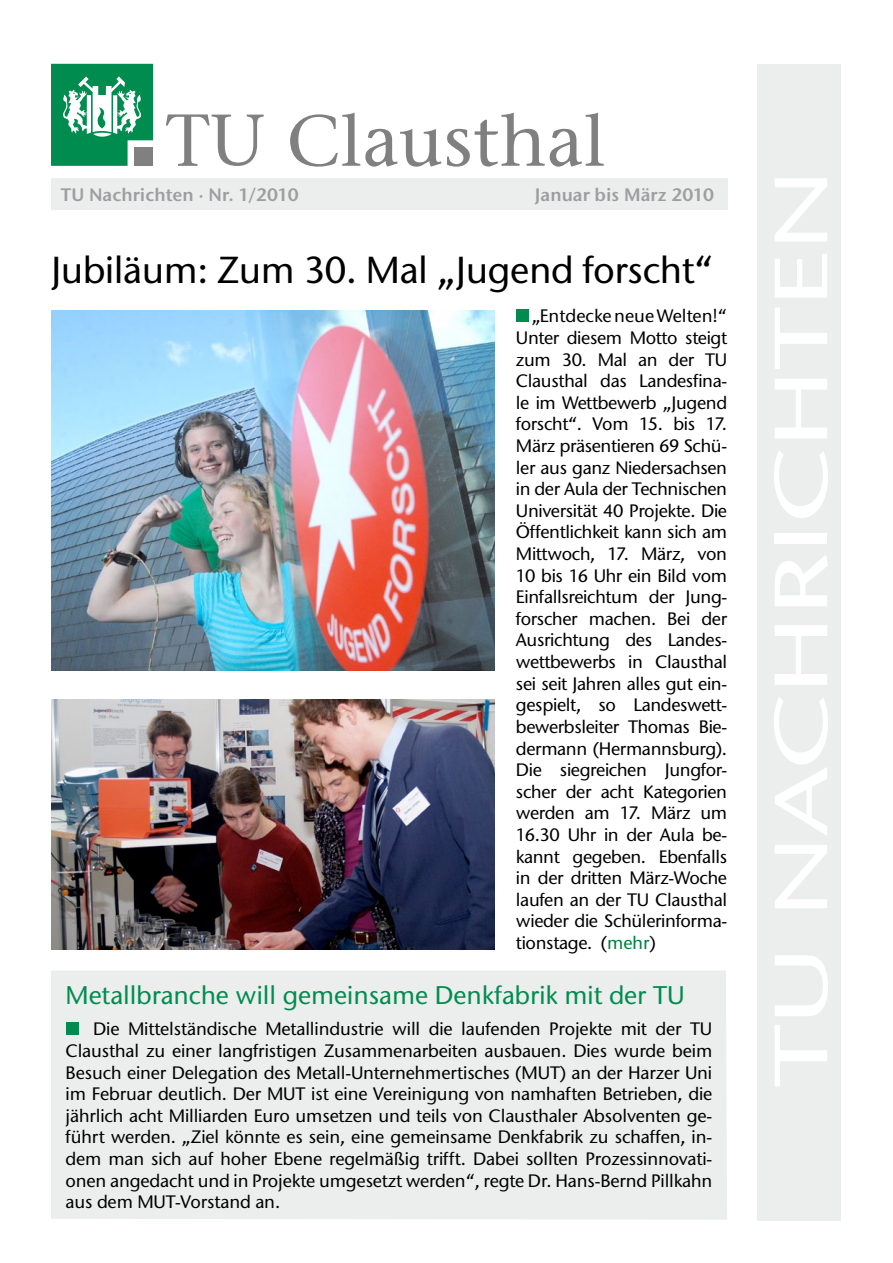
<style>
.page{position:relative;width:893px;height:1263px;background:#fff}
.page>*{position:absolute;margin:0;border:0;box-sizing:border-box;transform-origin:0 0}
.t1{font:500 37.5px "Stone Sans ITC Std";letter-spacing:-.01em;color:#000}
.t2{font:500 25.5px "Stone Sans ITC Std";color:#008c4f}
.t3{font:500 18px/21.6px "Stone Sans ITC Std";letter-spacing:-.015em;color:#000;text-align:justify}
.t4{font:600 18px "Stone Sans ITC Std";color:#9c9e9f}
.s1{color:#007d40}
</style>
<div class="page">
<svg style="left:51px;top:64px;width:102px;height:102px"></svg>
<svg style="left:166px;top:114px;width:98px;height:52px"></svg>
<svg style="left:290px;top:113px;width:151px;height:54px"></svg>
<svg style="left:447px;top:113px;width:157px;height:54px"></svg>
<div style="left:758px;top:64px;width:83px;height:1156px;background:#eceded"></div>
<div style="left:51px;top:179px;width:676px;height:31px;background:#eceded"></div>
<div style="left:516px;top:310px;width:13px;height:12px;background:#008c4f"></div>
<img style="left:51px;top:310px;width:444px;height:360px">
<img style="left:51px;top:700px;width:444px;height:249px">
<div style="left:51px;top:971px;width:676px;height:249px;background:#eceded"></div>
<div style="left:66px;top:1022px;width:12px;height:13px;background:#008c4f"></div>
<p class="t4" style="left:61px;top:183px;width:239px">TU Nachrichten · Nr. 1/2010</p>
<p class="t4" style="left:535px;top:183px;width:181px">Januar bis März 2010</p>
<h1 class="t1" style="left:51px;top:247px;width:664px">Jubiläum: Zum 30. Mal „Jugend forscht“</h1>
<p class="t3" style="left:516px;top:305px;width:213px;text-indent:16px">„Entdecke neue Welten!“ Unter diesem Motto steigt zum 30. Mal an der TU Clausthal das Landesfina&shy;le im Wettbewerb „Jugend forscht“. Vom 15. bis 17.<br>März präsentieren 69 Schü&shy;ler aus ganz Niedersachsen in der Aula der Technischen Universität 40 Projekte. Die Öffentlichkeit kann sich am Mittwoch, 17. März, von 10 bis 16 Uhr ein Bild vom Einfallsreichtum der Jung&shy;forscher machen. Bei der Ausrichtung des Landes&shy;wettbewerbs in Clausthal sei seit Jahren alles gut ein&shy;gespielt, so Landeswett&shy;bewerbsleiter Thomas Bie&shy;dermann (Hermannsburg).<br>Die siegreichen Jungfor&shy;scher der acht Kategorien werden am 17. März um 16.30 Uhr in der Aula be&shy;kannt gegeben. Ebenfalls in der dritten März-Woche laufen an der TU Clausthal wieder die Schülerinforma&shy;tionstage. (<span class="s1">mehr</span>)</p>
<h2 class="t2" style="left:66px;top:979px;width:621px">Metallbranche will gemeinsame Denkfabrik mit der TU</h2>
<p class="t3" style="left:66px;top:1018px;width:648px;text-indent:28px">Die Mittelständische Metallindustrie will die laufenden Projekte mit der TU Clausthal zu einer langfristigen Zusammenarbeiten ausbauen. Dies wurde beim Besuch einer Delegation des Metall-Unternehmertisches (MUT) an der Harzer Uni im Februar deutlich. Der MUT ist eine Vereinigung von namhaften Betrieben, die jährlich acht Milliarden Euro umsetzen und teils von Clausthaler Absolventen ge&shy;führt werden. „Ziel könnte es sein, eine gemeinsame Denkfabrik zu schaffen, in&shy;dem man sich auf hoher Ebene regelmäßig trifft. Dabei sollten Prozessinnovati&shy;onen angedacht und in Projekte umgesetzt werden“, regte Dr. Hans-Bernd Pillkahn aus dem MUT-Vorstand an.</p>
</div>
